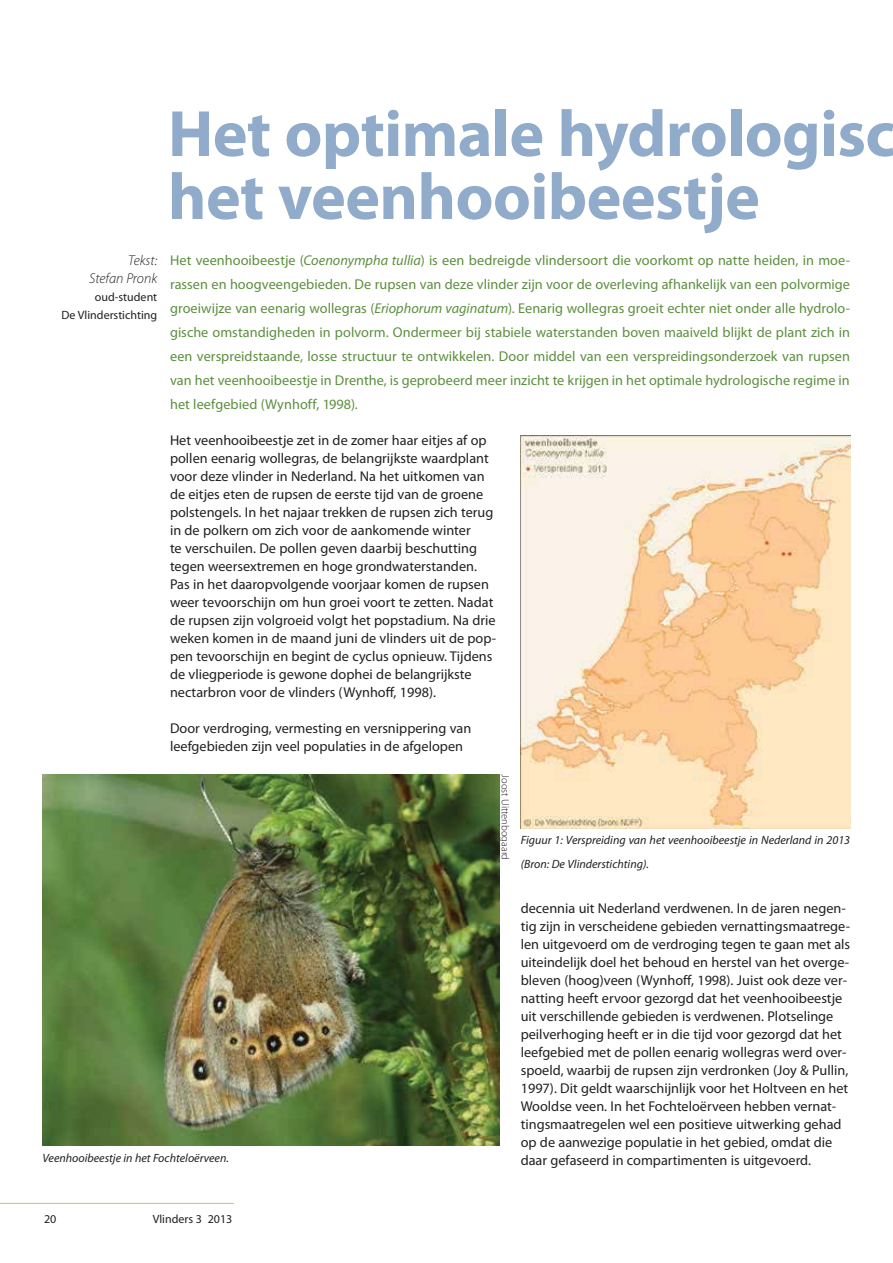
<style>
.page{position:relative;width:893px;height:1263px;background:#fff}
.page>*{position:absolute;margin:0;border:0;box-sizing:border-box;transform-origin:0 0}
.t1{font:700 66px/63px "Myriad Pro";letter-spacing:-.01em;color:#91abca}
.t2{font:14.25px/18px "Myriad Pro";color:#231f20}
.t3{font:14.25px/24px "Myriad Pro";letter-spacing:.005em;color:#5c8f3e;text-align:justify}
.t4{font:italic 300 14.25px/18px "Myriad Pro";color:#231f20;text-align:right}
.t5{font:italic 12px/24px "Myriad Pro";color:#231f20}
.t6{font:12px/18px "Myriad Pro";color:#231f20;text-align:right}
.t7{font:300 10.5px "Myriad Pro";color:#231f20}
.s1{font-style:italic}
</style>
<div class="page">
<hr style="left:0;top:1203px;width:234px;height:1px;background:#c7d22d">
<img style="left:521px;top:436px;width:329px;height:393px">
<img style="left:43px;top:774px;width:456px;height:372px">
<p class="t4" style="left:89px;top:251px;width:70px">Tekst:<br>Stefan Pronk</p>
<p class="t6" style="left:62px;top:289px;width:97px">oud-student<br>De Vlinderstichting</p>
<h1 class="t1" style="left:168px;top:107px;width:729px">Het optimale hydrologisc het veenhooibeestje</h1>
<p class="t3" style="left:170px;top:249px;width:682px">Het veenhooibeestje (<span class="s1">Coenonympha tullia</span>) is een bedreigde vlindersoort die voorkomt op natte heiden, in moe&shy;rassen en hoogveengebieden. De rupsen van deze vlinder zijn voor de overleving afhankelijk van een polvormige groeiwijze van eenarig wollegras (<span class="s1">Eriophorum vaginatum</span>). Eenarig wollegras groeit echter niet onder alle hydrolo&shy;gische omstandigheden in polvorm. Ondermeer bij stabiele waterstanden boven maaiveld blijkt de plant zich in een verspreidstaande, losse structuur te ontwikkelen. Door middel van een verspreidingsonderzoek van rupsen van het veenhooibeestje in Drenthe, is geprobeerd meer inzicht te krijgen in het optimale hydrologische regime in het leefgebied (Wynhoff, 1998).</p>
<p class="t2" style="left:170px;top:432px;width:328px">Het veenhooibeestje zet in de zomer haar eitjes af op pollen eenarig wollegras, de belangrijkste waardplant voor deze vlinder in Nederland. Na het uitkomen van de eitjes eten de rupsen de eerste tijd van de groene polstengels. In het najaar trekken de rupsen zich terug in de polkern om zich voor de aankomende winter<br>te verschuilen. De pollen geven daarbij beschutting tegen weersextremen en hoge grondwaterstanden.<br>Pas in het daaropvolgende voorjaar komen de rupsen weer tevoorschijn om hun groei voort te zetten. Nadat de rupsen zijn volgroeid volgt het popstadium. Na drie weken komen in de maand juni de vlinders uit de pop&shy;pen tevoorschijn en begint de cyclus opnieuw. Tijdens de vliegperiode is gewone dophei de belangrijkste nectarbron voor de vlinders (Wynhoff, 1998).</p>
<p class="t2" style="left:170px;top:720px;width:303px">Door verdroging, vermesting en versnippering van leefgebieden zijn veel populaties in de afgelopen</p>
<p class="t7" style="left:509px;top:774px;width:87px;rotate:90deg">Joost Uittenbogaard</p>
<p class="t5" style="left:521px;top:829px;width:331px">Figuur 1: Verspreiding van het veenhooibeestje in Nederland in 2013 (Bron: De Vlinderstichting).</p>
<p class="t5" style="left:43px;top:1147px;width:188px">Veenhooibeestje in het Fochteloërveen.</p>
<p class="t6" style="left:44px;top:1210px;width:14px">20</p>
<p class="t6" style="left:153px;top:1210px;width:81px">Vlinders 3 2013</p>
<p class="t2" style="left:521px;top:900px;width:331px">decennia uit Nederland verdwenen. In de jaren negen&shy;tig zijn in verscheidene gebieden vernattingsmaatrege&shy;len uitgevoerd om de verdroging tegen te gaan met als uiteindelijk doel het behoud en herstel van het overge&shy;bleven (hoog)veen (Wynhoff, 1998). Juist ook deze ver&shy;natting heeft ervoor gezorgd dat het veenhooibeestje uit verschillende gebieden is verdwenen. Plotselinge peilverhoging heeft er in die tijd voor gezorgd dat het leefgebied met de pollen eenarig wollegras werd over&shy;spoeld, waarbij de rupsen zijn verdronken (Joy &amp; Pullin, 1997). Dit geldt waarschijnlijk voor het Holtveen en het Wooldse veen. In het Fochteloërveen hebben vernat&shy;tingsmaatregelen wel een positieve uitwerking gehad op de aanwezige populatie in het gebied, omdat die daar gefaseerd in compartimenten is uitgevoerd.</p>
</div>
